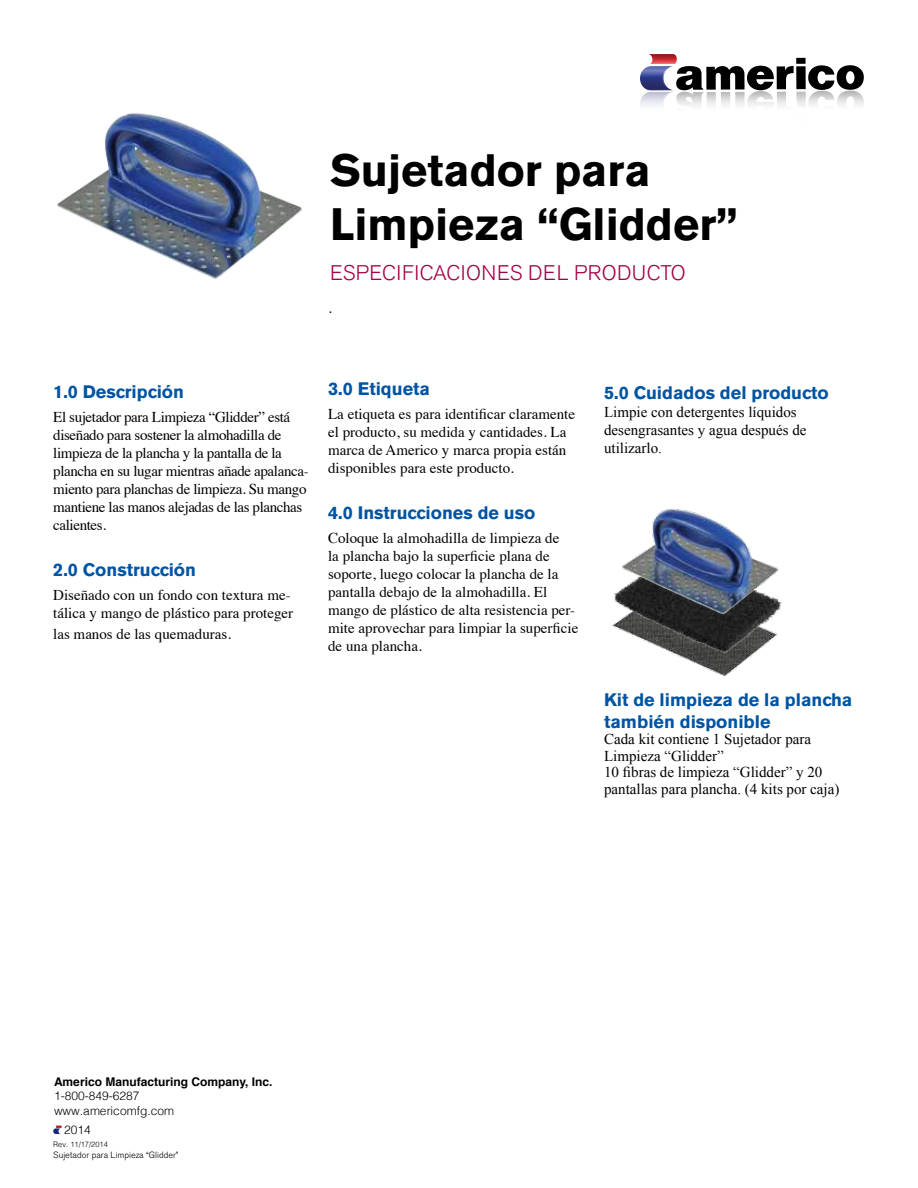
<style>
.page{position:relative;width:918px;height:1188px;background:#fff}
.page>*{position:absolute;margin:0;border:0;box-sizing:border-box;transform-origin:0 0}
.t1{font:700 45px/54px "Akzidenz Grotesk BE";color:#000}
.t2{font:300 21px "Akzidenz Grotesk BE";letter-spacing:.02em;color:#a30046}
.t3{font:700 18px/21.6px "Akzidenz Grotesk BE";color:#0054a4}
.t4{font:15px/18px "Times";color:#000}
.t5{font:15px/18px "Times";letter-spacing:-.025em;color:#000}
.t6{font:15px/16.5px "Times New Roman";color:#000}
.t7{font:300 12px/14.4px "Helvetica";color:#000}
.t8{font:700 12px "Helvetica";color:#000}
.t9{font:300 9px "Akzidenz Grotesk BE";color:#000}
.t10{font:300 7.5px "Helvetica";color:#000}
</style>
<div class="page">
<img style="left:676px;top:92px;width:27px;height:15px">
<img style="left:706px;top:92px;width:39px;height:14px">
<img style="left:747px;top:91px;width:27px;height:15px">
<img style="left:796px;top:92px;width:10px;height:14px">
<img style="left:808px;top:91px;width:27px;height:15px">
<img style="left:837px;top:90px;width:27px;height:16px">
<img style="left:640px;top:92px;width:32px;height:14px">
<svg style="left:676px;top:66px;width:118px;height:24px"></svg>
<div style="left:796px;top:58px;width:10px;height:6px;background:#000"></div>
<div style="left:796px;top:66px;width:10px;height:23px;background:#000"></div>
<svg style="left:808px;top:65px;width:56px;height:25px"></svg>
<img style="left:640px;top:66px;width:33px;height:22px">
<img style="left:649px;top:54px;width:28px;height:10px">
<svg style="left:53px;top:1126px;width:9px;height:8px"></svg>
<img style="left:57px;top:113px;width:245px;height:166px">
<img style="left:696px;top:663px;width:46px;height:13px">
<img style="left:612px;top:590px;width:170px;height:73px">
<img style="left:621px;top:508px;width:160px;height:107px">
<h1 class="t1" style="left:330px;top:143px;width:409px">Sujetador para<br>Limpieza “Glidder”</h1>
<h2 class="t2" style="left:330px;top:261px;width:357px">ESPECIFICACIONES DEL PRODUCTO</h2>
<p class="t4" style="left:328px;top:297px;width:5px">.</p>
<p class="t3" style="left:53px;top:381px;width:132px">1.0 Descripción</p>
<p class="t5" style="left:53px;top:407px;width:257px">El sujetador para Limpieza “Glidder” está diseñado para sostener la almohadilla de limpieza de la plancha y la pantalla de la plancha en su lugar mientras añade apalanca&shy;miento para planchas de limpieza. Su mango mantiene las manos alejadas de las planchas calientes.</p>
<p class="t3" style="left:53px;top:559px;width:144px">2.0 Construcción</p>
<p class="t4" style="left:53px;top:584px;width:241px">Diseñado con un fondo con textura me&shy;tálica y mango de plástico para proteger</p>
<p class="t4" style="left:53px;top:624px;width:179px">las manos de las quemaduras.</p>
<p class="t3" style="left:328px;top:378px;width:103px">3.0 Etiqueta</p>
<p class="t4" style="left:328px;top:404px;width:249px">La etiqueta es para identificar claramente el producto, su medida y cantidades. La marca de Americo y marca propia están disponibles para este producto.</p>
<p class="t3" style="left:328px;top:502px;width:209px">4.0 Instrucciones de uso</p>
<p class="t4" style="left:328px;top:527px;width:252px">Coloque la almohadilla de limpieza de<br>la plancha bajo la superficie plana de soporte, luego colocar la plancha de la pantalla debajo de la almohadilla. El mango de plástico de alta resistencia per&shy;mite aprovechar para limpiar la superficie de una plancha.</p>
<p class="t3" style="left:604px;top:383px;width:226px">5.0 Cuidados del producto</p>
<p class="t6" style="left:604px;top:403px;width:204px;line-height:18px">Limpie con detergentes líquidos desengrasantes y agua después de utilizarlo.</p>
<p class="t3" style="left:604px;top:690px;width:250px">Kit de limpieza de la plancha también disponible</p>
<p class="t6" style="left:604px;top:731px;width:237px">Cada kit contiene 1 Sujetador para<br>Limpieza “Glidder”<br>10 fibras de limpieza “Glidder” y 20 pantallas para plancha. (4 kits por caja)</p>
<p class="t8" style="left:54px;top:1072px;width:220px">Americo Manufacturing Company, Inc.</p>
<p class="t7" style="left:54px;top:1088px;width:122px">1-800-849-6287 www.americomfg.com</p>
<p class="t7" style="left:64px;top:1122px;width:28px">2014</p>
<p class="t10" style="left:53px;top:1138px;width:56px">Rev. 11/17/2014</p>
<p class="t9" style="left:53px;top:1150px;width:127px">Sujetador para Limpieza “Glidder”</p>
</div>
